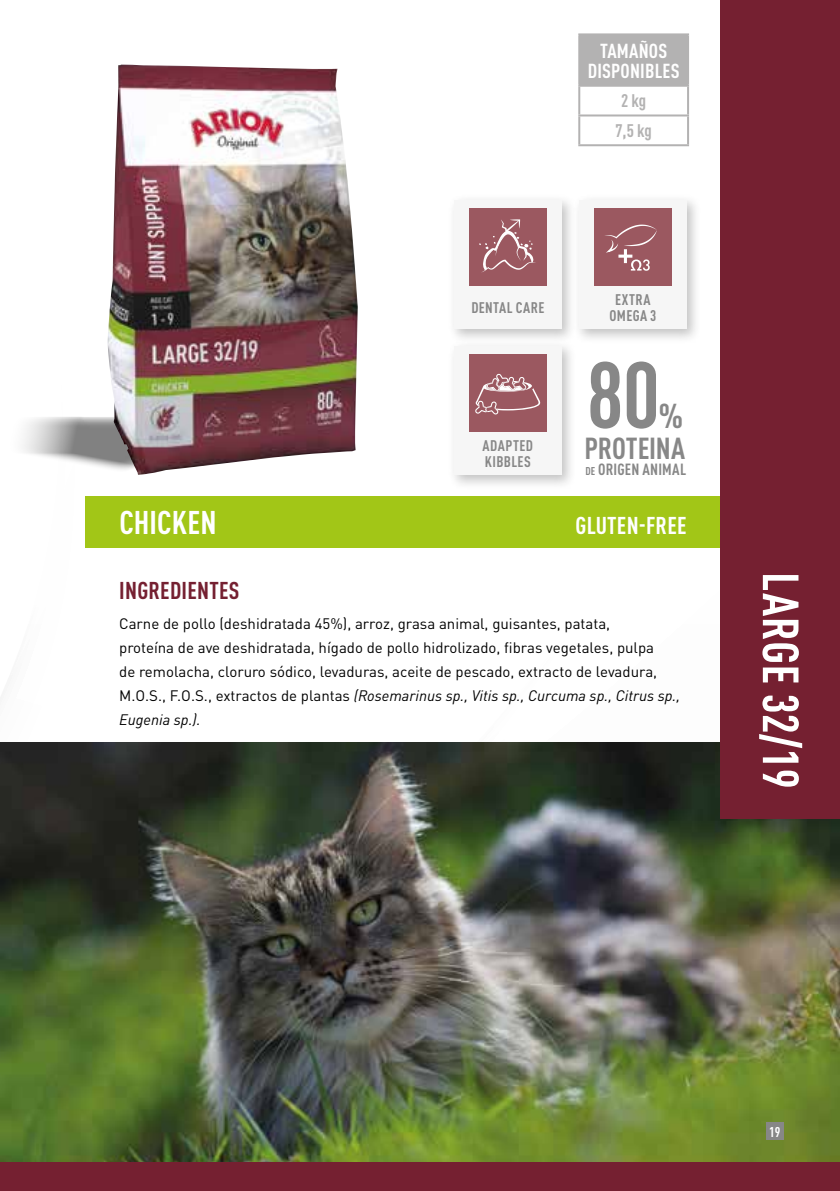
<style>
.page{position:relative;width:840px;height:1191px;background:#fff}
.page>*{position:absolute;margin:0;border:0;box-sizing:border-box;transform-origin:0 0}
.t1{font:700 condensed 92.2px "DIN Pro";color:#878787}
.t2{font:700 condensed 50px "DIN Pro";letter-spacing:.01em;color:#fff}
.t3{font:700 condensed 34px "DIN Pro";color:#878787}
.t4{font:700 condensed 32.4px "DIN Pro";color:#fff}
.t5{font:700 condensed 30px "DIN Pro";letter-spacing:-.01em;color:#878787}
.t6{font:700 condensed 24px "DIN Pro";letter-spacing:.01em;color:#752031}
.t7{font:700 condensed 24px "DIN Pro";letter-spacing:.01em;color:#fff}
.t8{font:700 condensed 20px/20px "DIN Pro";letter-spacing:.01em;color:#fff;text-align:center}
.t9{font:700 condensed 18px/29.8px "DIN Pro";color:#b3b2b2;text-align:center}
.t10{font:700 condensed 16px "DIN Pro";letter-spacing:.01em;color:#878787}
.t11{font:700 condensed 15.2px/16px "DIN Pro";letter-spacing:.03em;color:#878787}
.t12{font:15px/24px "DIN Pro";color:#000}
.t13{font:700 condensed 14px "DIN Pro";color:#fff}
.s1{font-size:11.2px}
.s2{font-style:italic}
</style>
<div class="page">
<img style="left:0;top:743px;width:839px;height:419px">
<div style="left:85px;top:496px;width:635px;height:51px;background:#a2c617"></div>
<svg style="left:23px;top:417px;width:84px;height:51px"></svg>
<img style="left:107px;top:65px;width:250px;height:410px">
<div style="left:448px;top:195px;width:128px;height:149px;background:#878787;opacity:.5"></div>
<div style="left:453px;top:200px;width:108px;height:129px;background:#f6f6f6"></div>
<div style="left:448px;top:340px;width:128px;height:149px;background:#878787;opacity:.5"></div>
<div style="left:453px;top:346px;width:108px;height:129px;background:#f6f6f6"></div>
<div style="left:573px;top:195px;width:128px;height:149px;background:#878787;opacity:.5"></div>
<div style="left:578px;top:200px;width:108px;height:129px;background:#f6f6f6"></div>
<div style="left:469px;top:208px;width:77px;height:78px;background:#9b5860"></div>
<svg style="left:479px;top:219px;width:57px;height:53px"></svg>
<div style="left:469px;top:354px;width:77px;height:77px;background:#9b5860"></div>
<svg style="left:475px;top:374px;width:65px;height:40px"></svg>
<div style="left:593px;top:208px;width:78px;height:78px;background:#9b5860"></div>
<svg style="left:605px;top:225px;width:51px;height:46px"></svg>
<div style="left:765px;top:1123px;width:17px;height:17px;background:#878787"></div>
<div style="left:0;top:1162px;width:839px;height:29px;background:#752031"></div>
<div style="left:720px;top:0;width:119px;height:818px;background:#752031"></div>
<div style="left:579px;top:34px;width:108px;height:52px;background:#b3b2b2"></div>
<hr style="left:578px;top:33px;width:110px;height:2px;background:#b3b2b2">
<hr style="left:578px;top:35px;width:2px;height:50px;background:#b3b2b2">
<hr style="left:686px;top:35px;width:2px;height:50px;background:#b3b2b2">
<hr style="left:578px;top:85px;width:110px;height:2px;background:#b3b2b2">
<hr style="left:578px;top:87px;width:2px;height:27px;background:#b3b2b2">
<hr style="left:686px;top:87px;width:2px;height:27px;background:#b3b2b2">
<hr style="left:578px;top:114px;width:110px;height:2px;background:#b3b2b2">
<hr style="left:578px;top:116px;width:2px;height:28px;background:#b3b2b2">
<hr style="left:686px;top:116px;width:2px;height:28px;background:#b3b2b2">
<hr style="left:578px;top:144px;width:110px;height:2px;background:#b3b2b2">
<h3 class="t8" style="left:587px;top:39px;width:93px">TAMAÑOS<br>DISPONIBLES</h3>
<p class="t9" style="left:615px;top:85px;width:38px">2 kg<br>7,5 kg</p>
<p class="t11" style="left:471px;top:298px;width:74px">DENTAL CARE</p>
<p class="t11" style="left:482px;top:436px;width:52px">ADAPTED<br>KIBBLES</p>
<p class="t11" style="left:609px;top:290px;width:48px;text-align:center">EXTRA<br>OMEGA 3</p>
<h1 class="t1" style="left:586px;top:325px;width:75px">80</h1>
<h3 class="t3" style="left:658px;top:390px;width:26px">%</h3>
<h3 class="t5" style="left:584px;top:425px;width:102px">PROTEINA</h3>
<p class="t10" style="left:585px;top:457px;width:102px"><span class="s1">de</span> ORIGEN ANIMAL</p>
<h3 class="t4" style="left:119px;top:498px;width:99px">CHICKEN</h3>
<h3 class="t7" style="left:575px;top:507px;width:112px">GLUTEN-FREE</h3>
<h3 class="t6" style="left:119px;top:572px;width:122px">INGREDIENTES</h3>
<p class="t12" style="left:119px;top:610px;width:562px">Carne de pollo (deshidratada 45%), arroz, grasa animal, guisantes, patata,<br>proteína de ave deshidratada, hígado de pollo hidrolizado, fibras vegetales, pulpa<br>de remolacha, cloruro sódico, levaduras, aceite de pescado, extracto de levadura, M.O.S., F.O.S., extractos de plantas <span class="s2">(Rosemarinus sp., Vitis sp., Curcuma sp., Citrus sp., Eugenia sp.).</span></p>
<h2 class="t2" style="left:818px;top:572px;width:218px;rotate:90deg">LARGE 32/19</h2>
<p class="t13" style="left:768px;top:1121px;width:13px">19</p>
</div>
